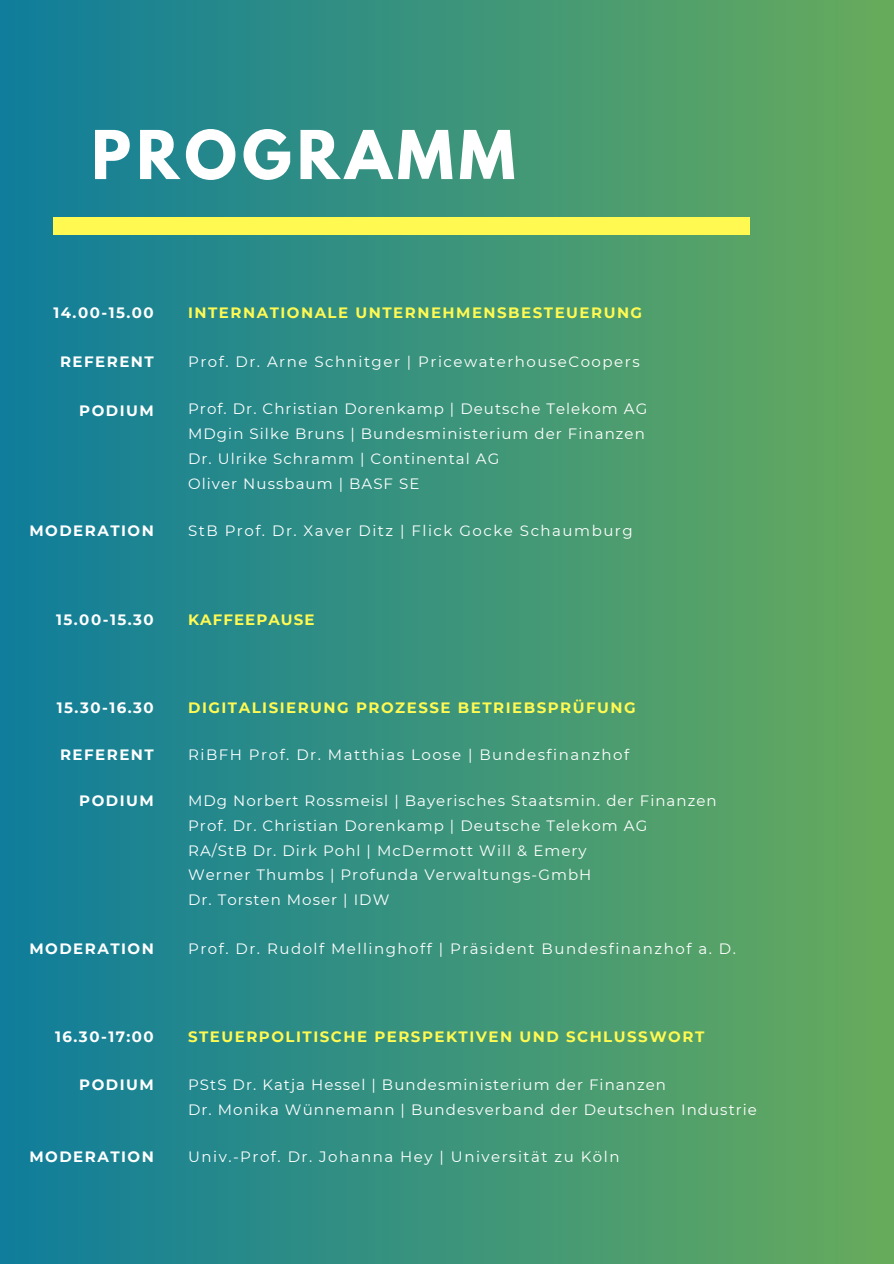
<style>
.page{position:relative;width:894px;height:1264px;background:#fff}
.page>*{position:absolute;margin:0;border:0;box-sizing:border-box;transform-origin:0 0}
.t1{font:700 59.55px "League Spartan";letter-spacing:.09em;color:#fff}
.t2{font:15px "Montserrat";letter-spacing:.07em;color:#fff}
.t3{font:15px "Montserrat";letter-spacing:.1em;color:#fff}
.t4{font:700 15px "Montserrat";letter-spacing:.1em;color:#fff952}
.t5{font:700 15px "Montserrat";letter-spacing:.1em;color:#fff}
.t6{font:700 15px "Montserrat";letter-spacing:.07em;color:#fff952}
</style>
<div class="page">
<div style="left:0;top:0;width:893px;height:1263px;background:linear-gradient(to right,#0f7d9b,#67ab5b)"></div>
<div style="left:53px;top:217px;width:696px;height:17px;background:#fff952"></div>
<h1 class="t1" style="left:91px;top:125px;width:425px">PROGRAMM</h1>
<h2 class="t5" style="left:53px;top:304px;width:102px">14.00-15.00</h2>
<h2 class="t4" style="left:188px;top:304px;width:455px">INTERNATIONALE UNTERNEHMENSBESTEUERUNG</h2>
<h2 class="t5" style="left:60px;top:352px;width:95px">REFERENT</h2>
<p class="t3" style="left:188px;top:352px;width:453px">Prof. Dr. Arne Schnitger | PricewaterhouseCoopers</p>
<p class="t5" style="left:79px;top:401px;width:76px">PODIUM</p>
<p class="t2" style="left:188px;top:400px;width:460px">Prof. Dr. Christian Dorenkamp | Deutsche Telekom AG</p>
<h2 class="t2" style="left:188px;top:425px;width:458px">MDgin Silke Bruns | Bundesministerium der Finanzen</h2>
<p class="t2" style="left:188px;top:449px;width:312px">Dr. Ulrike Schramm | Continental AG</p>
<p class="t2" style="left:188px;top:474px;width:233px">Oliver Nussbaum | BASF SE</p>
<h2 class="t5" style="left:29px;top:522px;width:126px">MODERATION</h2>
<p class="t3" style="left:188px;top:522px;width:446px">StB Prof. Dr. Xaver Ditz | Flick Gocke Schaumburg</p>
<p class="t5" style="left:56px;top:610px;width:99px">15.00-15.30</p>
<h2 class="t6" style="left:188px;top:610px;width:128px">KAFFEEPAUSE</h2>
<p class="t5" style="left:57px;top:698px;width:98px">15.30-16.30</p>
<h2 class="t4" style="left:188px;top:698px;width:449px">DIGITALISIERUNG PROZESSE BETRIEBSPRÜFUNG</h2>
<p class="t5" style="left:60px;top:745px;width:95px">REFERENT</p>
<p class="t3" style="left:188px;top:745px;width:442px">RiBFH Prof. Dr. Matthias Loose | Bundesfinanzhof</p>
<p class="t5" style="left:79px;top:791px;width:76px">PODIUM</p>
<p class="t2" style="left:188px;top:791px;width:530px">MDg Norbert Rossmeisl | Bayerisches Staatsmin. der Finanzen</p>
<h2 class="t2" style="left:188px;top:816px;width:460px">Prof. Dr. Christian Dorenkamp | Deutsche Telekom AG</h2>
<h2 class="t2" style="left:188px;top:841px;width:400px">RA/StB Dr. Dirk Pohl | McDermott Will &amp; Emery</h2>
<h2 class="t2" style="left:188px;top:866px;width:404px">Werner Thumbs | Profunda Verwaltungs-GmbH</h2>
<p class="t2" style="left:188px;top:890px;width:203px">Dr. Torsten Moser | IDW</p>
<p class="t5" style="left:29px;top:939px;width:126px">MODERATION</p>
<h2 class="t3" style="left:188px;top:939px;width:549px">Prof. Dr. Rudolf Mellinghoff | Präsident Bundesfinanzhof a. D.</h2>
<h2 class="t5" style="left:55px;top:1027px;width:100px">16.30-17:00</h2>
<h2 class="t5" style="left:79px;top:1075px;width:76px">PODIUM</h2>
<h2 class="t5" style="left:29px;top:1147px;width:126px">MODERATION</h2>
<h2 class="t4" style="left:188px;top:1027px;width:517px">STEUERPOLITISCHE PERSPEKTIVEN UND SCHLUSSWORT</h2>
<p class="t2" style="left:188px;top:1075px;width:479px">PStS Dr. Katja Hessel | Bundesministerium der Finanzen</p>
<h2 class="t2" style="left:188px;top:1100px;width:570px">Dr. Monika Wünnemann | Bundesverband der Deutschen Industrie</h2>
<p class="t3" style="left:188px;top:1147px;width:433px">Univ.-Prof. Dr. Johanna Hey | Universität zu Köln</p>
</div>
